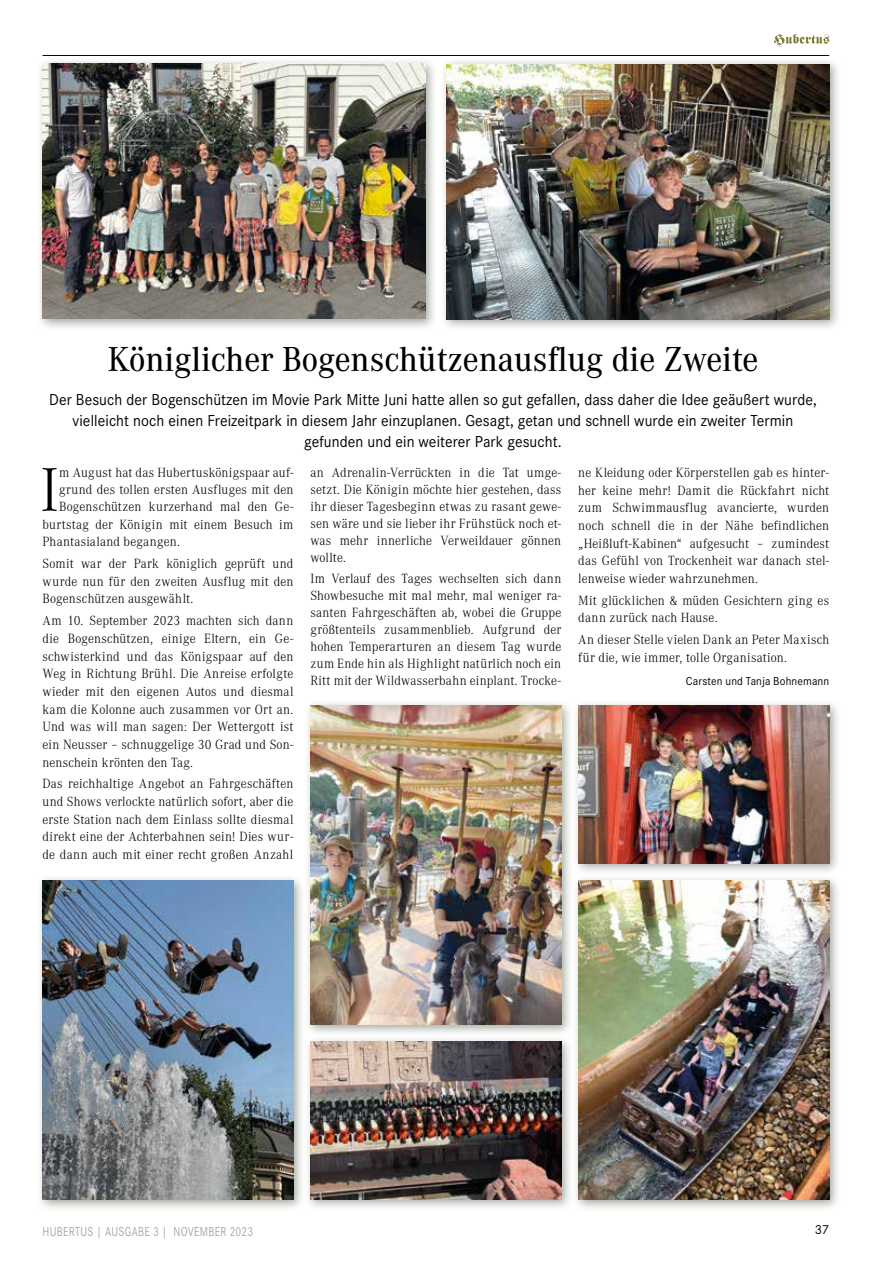
<style>
.page{position:relative;width:893px;height:1263px;background:#fff}
.page>*{position:absolute;margin:0;border:0;box-sizing:border-box;transform-origin:0 0}
.t1{font:300 64.2px "Corporate A Pro";color:#000;scale:.95 1}
.t2{font:500 36px "Corporate A Pro";color:#000;scale:.95 1}
.t3{font:16.5px/21px "Corporate S Pro";letter-spacing:.005em;color:#000;text-align:center;scale:.95 1}
.t4{font:300 13.8px/17.7px "Corporate A Pro";letter-spacing:.015em;color:#000;text-align:justify;scale:.95 1}
.t5{font:13.5px "Corporate S Pro";letter-spacing:.03em;color:#a3aa9f;scale:.8 1}
.t6{font:13.5px "Corporate S Pro";color:#000}
.t7{font:12px "Corporate S Pro";letter-spacing:.015em;color:#000;scale:.95 1}
</style>
<div class="page">
<hr style="left:43px;top:55px;width:786px;height:1px;background:#000">
<svg style="left:774px;top:34px;width:55px;height:13px"></svg>
<svg style="left:40px;top:61px;width:394px;height:267px"></svg>
<img style="left:43px;top:64px;width:382px;height:255px">
<svg style="left:444px;top:61px;width:394px;height:267px"></svg>
<img style="left:446px;top:64px;width:383px;height:255px">
<svg style="left:308px;top:1039px;width:262px;height:169px"></svg>
<img style="left:310px;top:1042px;width:251px;height:157px">
<svg style="left:40px;top:878px;width:262px;height:330px"></svg>
<img style="left:43px;top:880px;width:250px;height:319px">
<svg style="left:576px;top:878px;width:262px;height:330px"></svg>
<img style="left:578px;top:880px;width:251px;height:319px">
<svg style="left:308px;top:703px;width:262px;height:330px"></svg>
<img style="left:310px;top:706px;width:251px;height:319px">
<svg style="left:576px;top:703px;width:262px;height:169px"></svg>
<img style="left:578px;top:706px;width:251px;height:157px">
<h2 class="t2" style="left:108px;top:335px;width:686px">Königlicher Bogenschützenausflug die Zweite</h2>
<p class="t3" style="left:49px;top:388px;width:810px">Der Besuch der Bogenschützen im Movie Park Mitte Juni hatte allen so gut gefallen, dass daher die Idee geäußert wurde, vielleicht noch einen Freizeitpark in diesem Jahr einzuplanen. Gesagt, getan und schnell wurde ein zweiter Termin gefunden und ein weiterer Park gesucht.</p>
<h1 class="t1" style="left:40px;top:446px;width:21px">I</h1>
<p class="t4" style="left:59px;top:463px;width:248px">m August hat das Hubertuskönigspaar auf-</p>
<p class="t4" style="left:310px;top:463px;width:266px;line-height:17px">an Adrenalin-Verrückten in die Tat umge&shy;setzt. Die Königin möchte hier gestehen, dass ihr dieser Tagesbeginn etwas zu rasant gewe&shy;sen wäre und sie lieber ihr Frühstück noch et&shy;was mehr innerliche Verweildauer gönnen wollte.</p>
<p class="t4" style="left:310px;top:569px;width:266px;line-height:17px">Im Verlauf des Tages wechselten sich dann Showbesuche mit mal mehr, mal weniger ra&shy;santen Fahrgeschäften ab, wobei die Gruppe größtenteils zusammenblieb. Aufgrund der hohen Temperarturen an diesem Tag wurde zum Ende hin als Highlight natürlich noch ein Ritt mit der Wildwasserbahn einplant. Trocke-</p>
<p class="t4" style="left:578px;top:463px;width:266px">ne Kleidung oder Körperstellen gab es hinter&shy;her keine mehr! Damit die Rückfahrt nicht zum Schwimmausflug avancierte, wurden noch schnell die in der Nähe befindlichen „Heißluft-Kabinen“ aufgesucht – zumindest das Gefühl von Trockenheit war danach stel&shy;lenweise wieder wahrzunehmen.</p>
<p class="t4" style="left:578px;top:591px;width:266px">Mit glücklichen &amp; müden Gesichtern ging es dann zurück nach Hause.</p>
<p class="t4" style="left:578px;top:630px;width:266px">An dieser Stelle vielen Dank an Peter Maxisch für die, wie immer, tolle Organisation.</p>
<p class="t7" style="left:686px;top:672px;width:152px">Carsten und Tanja Bohnemann</p>
<p class="t4" style="left:59px;top:480px;width:248px">grund des tollen ersten Ausfluges mit den</p>
<p class="t4" style="left:59px;top:497px;width:248px">Bogenschützen kurzerhand mal den Ge-</p>
<p class="t4" style="left:43px;top:515px;width:266px">burtstag der Königin mit einem Besuch im</p>
<p class="t4" style="left:43px;top:532px;width:146px">Phantasialand begangen.</p>
<p class="t4" style="left:43px;top:554px;width:266px">Somit war der Park königlich geprüft und wurde nun für den zweiten Ausflug mit den Bogenschützen ausgewählt.</p>
<p class="t4" style="left:43px;top:611px;width:266px">Am 10. September 2023 machten sich dann die Bogenschützen, einige Eltern, ein Ge&shy;schwisterkind und das Königspaar auf den Weg in Richtung Brühl. Die Anreise erfolgte wieder mit den eigenen Autos und diesmal kam die Kolonne auch zusammen vor Ort an.<br>Und was will man sagen: Der Wettergott ist ein Neusser – schnuggelige 30 Grad und Son&shy;nenschein krönten den Tag.</p>
<p class="t4" style="left:43px;top:774px;width:266px">Das reichhaltige Angebot an Fahrgeschäften und Shows verlockte natürlich sofort, aber die erste Station nach dem Einlass sollte diesmal direkt eine der Achterbahnen sein! Dies wur&shy;de dann auch mit einer recht großen Anzahl</p>
<p class="t5" style="left:43px;top:1221px;width:265px">HUBERTUS | AUSGABE 3 | NOVEMBER 2023</p>
<p class="t6" style="left:815px;top:1219px;width:16px">37</p>
</div>
